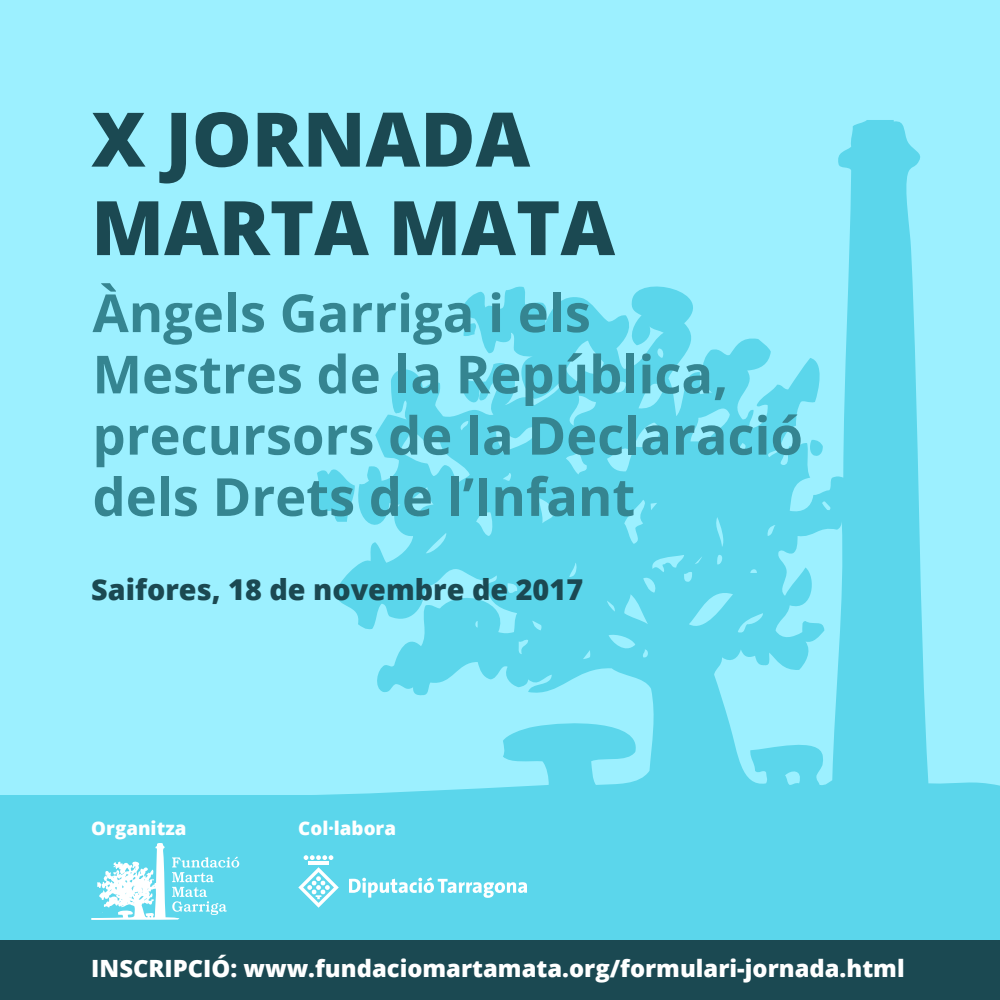
<style>
.page{position:relative;width:1000px;height:1000px;background:#9cf0ff}
.page>*{position:absolute;margin:0;border:0;box-sizing:border-box;transform-origin:0 0}
.t1{font:800 75.25px/88.5px "Open Sans";color:#1b4952}
.t2{font:700 52.5px/61.2px "Open Sans";color:#358591}
.t3{font:800 28.75px "Open Sans";color:#1b4952}
.t4{font:800 23.75px "Open Sans";color:#fff}
.t5{font:800 18.75px "Open Sans";color:#fff}
</style>
<div class="page">
<svg style="left:317px;top:120px;width:683px;height:675px"></svg>
<div style="left:0;top:795px;width:1000px;height:205px;background:#5bd6eb"></div>
<hr style="left:308px;top:862px;width:21px;height:3px;background:#fff">
<svg style="left:304px;top:855px;width:29px;height:5px"></svg>
<svg style="left:298px;top:867px;width:41px;height:41px"></svg>
<svg style="left:349px;top:877px;width:178px;height:21px"></svg>
<div style="left:0;top:940px;width:1000px;height:59px;background:#1b4952"></div>
<svg style="left:91px;top:843px;width:148px;height:77px"></svg>
<h1 class="t1" style="left:91px;top:91px;width:525px">X JORNADA<br>MARTA MATA</h1>
<p class="t2" style="left:93px;top:281px;width:712px">Àngels Garriga i els<br>Mestres de la República, precursors de la Declaració dels Drets de l’Infant</p>
<p class="t3" style="left:91px;top:567px;width:493px">Saifores, 18 de novembre de 2017</p>
<p class="t5" style="left:91px;top:814px;width:97px">Organitza</p>
<p class="t5" style="left:298px;top:814px;width:99px">Col·labora</p>
<p class="t4" style="left:91px;top:951px;width:815px">INSCRIPCIÓ: www.fundaciomartamata.org/formulari-jornada.html</p>
</div>
